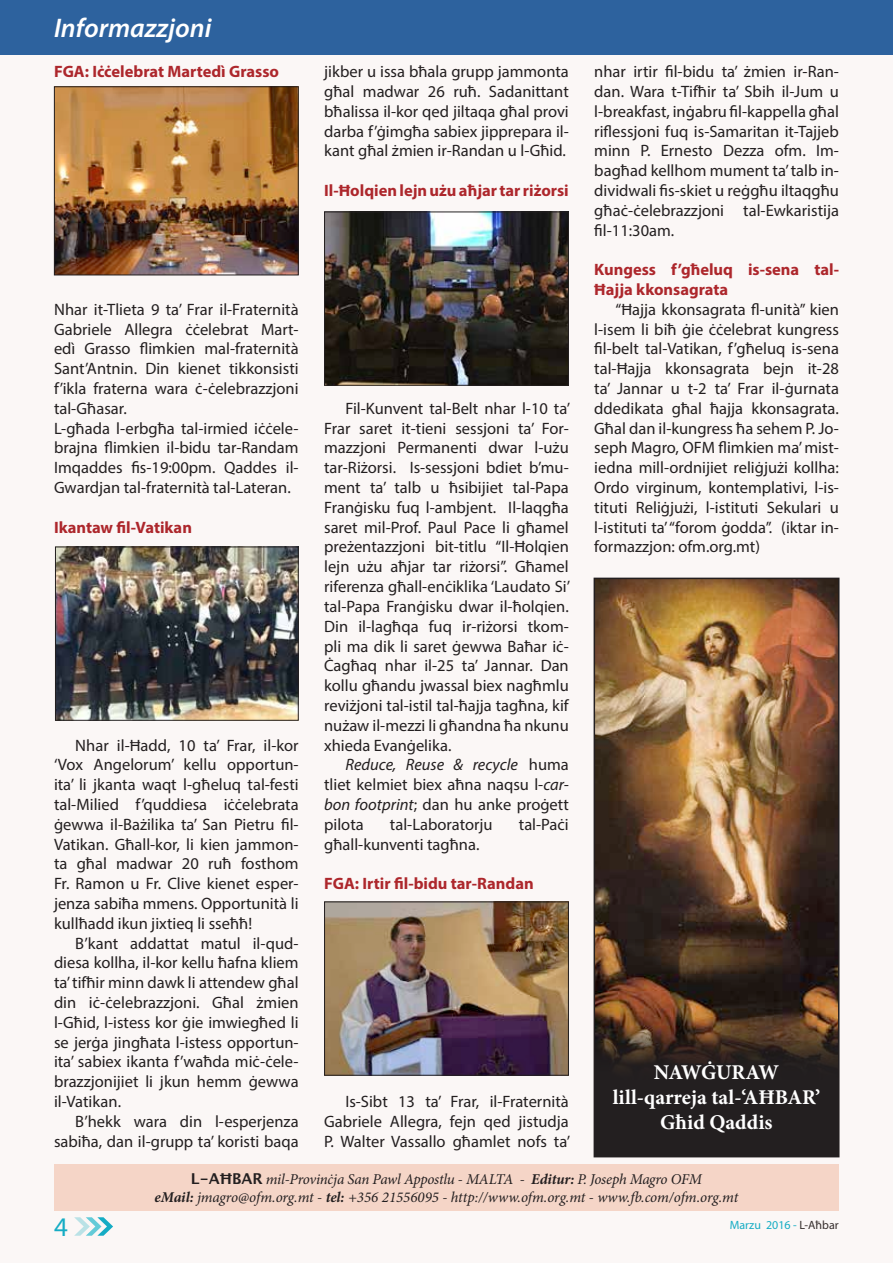
<style>
.page{position:relative;width:893px;height:1263px;background:#fbf7f6}
.page>*{position:absolute;margin:0;border:0;box-sizing:border-box;transform-origin:0 0}
.t1{font:italic 600 27px "Myriad Pro";color:#fff}
.t2{font:27px "Myriad Pro";color:#00acc8}
.t3{font:700 21px/25.2px "Minion Pro";color:#fff;text-align:center}
.t4{font:16.5px/19.8px "Myriad Pro";color:#231f20;text-align:justify}
.t5{font:700 16.5px/19.8px "Myriad Pro";color:#ad272c}
.t6{font:italic 15px/17.7px "Minion Pro";letter-spacing:-.01em;color:#231f20;text-align:center}
.t7{font:12px "Myriad Pro";color:#00acc8}
.s1{font-style:italic}
.s2{font-family:"Lucida Grande";font-weight:700;font-style:normal}
.s3{font-weight:700}
.s4{color:#231f20}
</style>
<div class="page">
<div style="left:0;top:0;width:893px;height:54px;background:#2d629e"></div>
<div style="left:54px;top:1164px;width:785px;height:47px;background:#f5d5c7"></div>
<img style="left:326px;top:903px;width:241px;height:170px">
<div style="left:324px;top:901px;width:245px;height:174px;border:1px solid #231f20"></div>
<img style="left:57px;top:549px;width:240px;height:170px">
<div style="left:55px;top:547px;width:244px;height:174px;border:1px solid #231f20"></div>
<img style="left:56px;top:88px;width:241px;height:185px">
<div style="left:54px;top:86px;width:245px;height:189px;border:1px solid #231f20"></div>
<img style="left:326px;top:214px;width:241px;height:170px">
<div style="left:324px;top:212px;width:245px;height:174px;border:1px solid #231f20"></div>
<div style="left:594px;top:578px;width:245px;height:579px;background:#231f20"></div>
<img style="left:597px;top:581px;width:239px;height:484px">
<div style="left:594px;top:578px;width:245px;height:579px;border:2px solid #231f20"></div>
<svg style="left:610px;top:1050px;width:212px;height:18px"></svg>
<h1 class="t1" style="left:54px;top:11px;width:159px">Informazzjoni</h1>
<p class="t5" style="left:54px;top:61px;width:227px">FGA: Iċċelebrat Martedì Grasso</p>
<p class="t4" style="left:54px;top:299px;width:246px;text-align:left">Nhar it-Tlieta 9 ta’ Frar il-Fraternità Gabriele Allegra ċċelebrat Mart&shy;edì Grasso flimkien mal-fraternità Sant’Antnin. Din kienet tikkonsisti f’ikla fraterna wara ċ-ċelebrazzjoni tal-Għasar.<br>L-għada l-erbgħa tal-irmied iċċele&shy;brajna flimkien il-bidu tar-Randam Imqaddes fis-19:00pm. Qaddes il-Gwardjan tal-fraternità tal-Lateran.</p>
<p class="t5" style="left:54px;top:517px;width:140px">Ikantaw fil-Vatikan</p>
<p class="t4" style="left:54px;top:735px;width:246px;text-indent:21px">Nhar il-Ħadd, 10 ta’ Frar, il-kor ‘Vox Angelorum’ kellu opportun&shy;ita’ li jkanta waqt l-għeluq tal-festi tal-Milied f’quddiesa iċċelebrata ġewwa il-Bażilika ta’ San Pietru fil-Vatikan. Għall-kor, li kien jammon&shy;ta għal madwar 20 ruħ fosthom Fr. Ramon u Fr. Clive kienet esper&shy;jenza sabiħa mmens. Opportunità li kullħadd ikun jixtieq li sseħħ!</p>
<p class="t4" style="left:54px;top:933px;width:246px;text-indent:21px">B’kant addattat matul il-qud&shy;diesa kollha, il-kor kellu ħafna kliem ta’ tifħir minn dawk li attendew għal din iċ-ċelebrazzjoni. Għal żmien l-Għid, l-istess kor ġie imwiegħed li se jerġa jingħata l-istess opportun&shy;ita’ sabiex ikanta f’waħda miċ-ċele&shy;brazzjonijiet li jkun hemm ġewwa il-Vatikan.</p>
<p class="t4" style="left:54px;top:1111px;width:246px;text-align:right">B’hekk wara din l-esperjenza sabiħa, dan il-grupp ta’ koristi baqa</p>
<p class="t4" style="left:324px;top:62px;width:246px">jikber u issa bħala grupp jammonta għal madwar 26 ruħ. Sadanittant bħalissa il-kor qed jiltaqa għal provi darba f’ġimgħa sabiex jipprepara il&shy;kant għal żmien ir-Randan u l-Għid.</p>
<p class="t5" style="left:324px;top:180px;width:246px">Il-Ħolqien lejn użu aħjar tar riżorsi</p>
<p class="t4" style="left:324px;top:398px;width:248px;text-indent:21px">Fil-Kunvent tal-Belt nhar l-10 ta’ Frar saret it-tieni sessjoni ta’ For&shy;mazzjoni Permanenti dwar l-użu tar-Riżorsi. Is-sessjoni bdiet b’mu&shy;ment ta’ talb u ħsibijiet tal-Papa Franġisku fuq l-ambjent. Il-laqgħa saret mil-Prof. Paul Pace li għamel preżentazzjoni bit-titlu “Il-Ħolqien lejn użu aħjar tar riżorsi”. Għamel riferenza għall-enċiklika ‘Laudato Si’ tal-Papa Franġisku dwar il-ħolqien.<br>Din il-lagħqa fuq ir-riżorsi tkom&shy;pli ma dik li saret ġewwa Baħar iċ-Ċagħaq nhar il-25 ta’ Jannar. Dan kollu għandu jwassal biex nagħmlu reviżjoni tal-istil tal-ħajja tagħna, kif nużaw il-mezzi li għandna ħa nkunu xhieda Evanġelika.</p>
<p class="t4" style="left:324px;top:755px;width:246px;text-indent:21px"><span class="s1">Reduce, Reuse &amp; recycle</span> huma tliet kelmiet biex aħna naqsu l-<span class="s1">car&shy;bon footprint</span>; dan hu anke proġett pilota</p>
<p class="t4" style="left:390px;top:814px;width:104px">tal-Laboratorju</p>
<p class="t4" style="left:519px;top:814px;width:51px">tal-Paċi</p>
<p class="t4" style="left:324px;top:834px;width:157px">għall-kunventi tagħna.</p>
<p class="t5" style="left:324px;top:873px;width:211px">FGA: Irtir fil-bidu tar-Randan</p>
<p class="t4" style="left:594px;top:62px;width:246px">nhar irtir fil-bidu ta’ żmien ir-Ran&shy;dan. Wara t-Tifħir ta’ Sbih il-Jum u l-breakfast, inġabru fil-kappella għal riflessjoni fuq is-Samaritan it-Tajjeb minn P. Ernesto Dezza ofm. Im&shy;bagħad kellhom mument ta’ talb in&shy;dividwali fis-skiet u reġgħu iltaqgħu għaċ-ċelebrazzjoni tal-Ewkaristija fil-11:30am.</p>
<p class="t5" style="left:594px;top:259px;width:246px">Kungess f’għeluq is-sena tal-<br>Ħajja kkonsagrata</p>
<p class="t4" style="left:594px;top:299px;width:246px;text-indent:21px">“Ħajja kkonsagrata fl-unità” kien l-isem li biħ ġie ċċelebrat kungress fil-belt tal-Vatikan, f’għeluq is-sena tal-Ħajja kkonsagrata bejn it-28 ta’ Jannar u t-2 ta’ Frar il-ġurnata ddedikata għal ħajja kkonsagrata.<br>Għal dan il-kungress ħa sehem P. Jo&shy;seph Magro, OFM flimkien ma’ mist&shy;iedna mill-ordnijiet reliġjużi kollha:<br>Ordo virginum, kontemplativi, l-is&shy;tituti Reliġjużi, l-istituti Sekulari u l-istituti ta’ “forom ġodda”. (iktar in&shy;formazzjon: ofm.org.mt)</p>
<p class="t4" style="left:324px;top:1091px;width:248px;text-indent:21px">Is-Sibt 13 ta’ Frar, il-Fraternità Gabriele Allegra, fejn qed jistudja P. Walter Vassallo għamlet nofs ta’</p>
<p class="t3" style="left:613px;top:1059px;width:209px">NAWĠURAW lill-qarreja tal-‘AĦBAR’<br>Għid Qaddis</p>
<p class="t6" style="left:154px;top:1170px;width:585px"><span class="s2">L-AĦBAR</span> mil-Provinċja San Pawl Appostlu - MALTA - <span class="s3">Editur:</span> P. Joseph Magro OFM<br><span class="s3">eMail:</span> jmagro@ofm.org.mt - <span class="s3">tel:</span> +356 21556095 - http://www.ofm.org.mt - www.fb.com/ofm.org.mt</p>
<h1 class="t2" style="left:54px;top:1210px;width:15px">4</h1>
<p class="t7" style="left:730px;top:1218px;width:111px">Marzu 2016 - <span class="s4">L-Aħbar</span></p>
</div>
